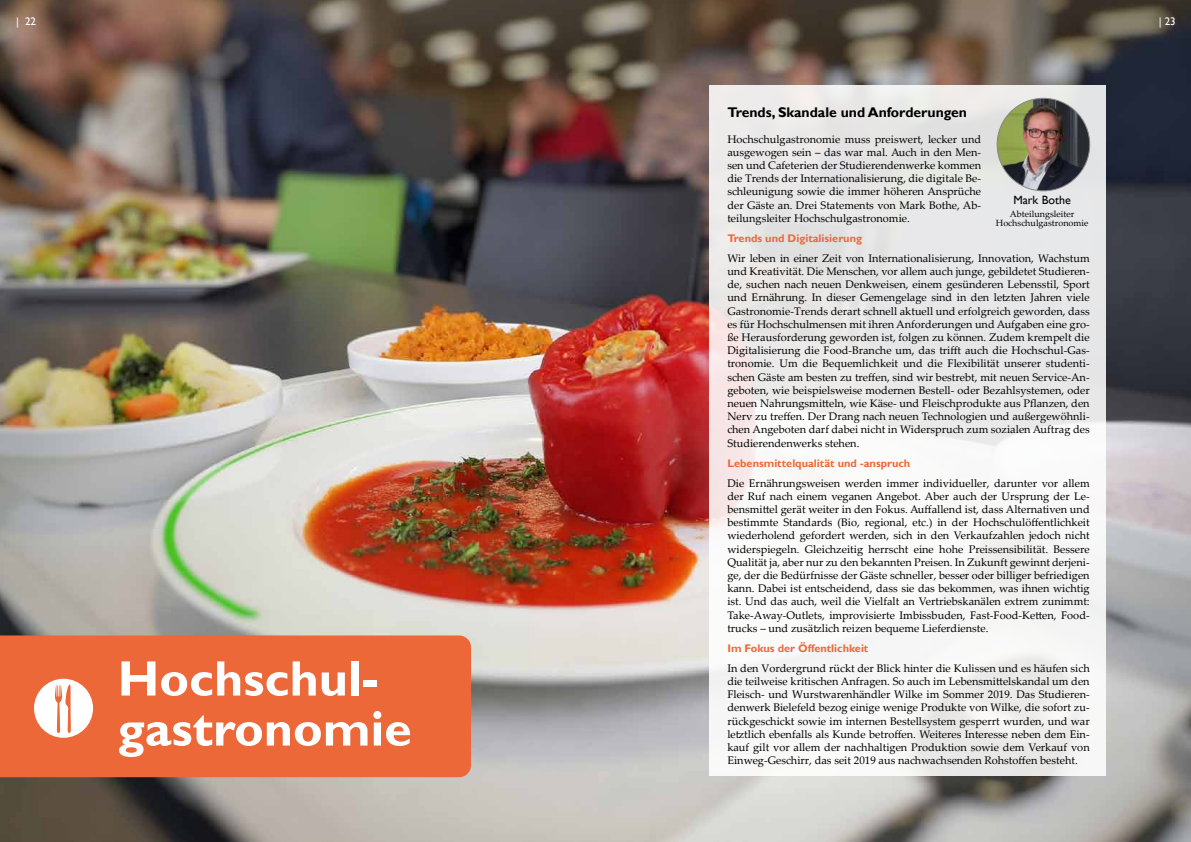
<style>
.page{position:relative;width:1191px;height:842px;background:#fff}
.page>*{position:absolute;margin:0;border:0;box-sizing:border-box;transform-origin:0 0}
.t1{font:700 50px/50px "Gill Sans";color:#fff}
.t2{font:700 14px "Gill Sans";color:#000}
.t3{font:12px "Gill Sans";color:#000}
.t4{font:11px/13.2px "Palatino Linotype";color:#000;text-align:justify}
.t5{font:700 11px "Gill Sans";color:#ec6839}
.t6{font:11px "Gill Sans";color:#fff}
.t7{font:9px/9px "Palatino Linotype";color:#000;text-align:center}
</style>
<div class="page">
<img style="left:0;top:0;width:1191px;height:842px">
<div style="left:0;top:635px;width:471px;height:142px;background:#ec6839"></div>
<svg style="left:709px;top:86px;width:396px;height:690px"></svg>
<div style="left:34px;top:679px;width:59px;height:59px;background:#fff;border-radius:50%"></div>
<svg style="left:55px;top:684px;width:16px;height:49px"></svg>
<img style="left:997px;top:98px;width:92px;height:93px;border-radius:46px">
<p class="t6" style="left:16px;top:15px;width:21px">| 22</p>
<p class="t6" style="left:1158px;top:15px;width:18px">| 23</p>
<h1 class="t1" style="left:118px;top:655px;width:296px">Hochschul&shy;gastronomie</h1>
<p class="t2" style="left:727px;top:104px;width:241px">Trends, Skandale und Anforderungen</p>
<p class="t4" style="left:727px;top:132px;width:255px">Hochschulgastronomie muss preiswert, lecker und ausgewogen sein – das war mal. Auch in den Men&shy;sen und Cafeterien der Studierendenwerke kommen die Trends der Internationalisierung, die digitale Be&shy;schleunigung sowie die immer höheren Ansprüche der Gäste an. Drei Statements von Mark Bothe, Ab&shy;teilungsleiter Hochschulgastronomie.</p>
<p class="t5" style="left:727px;top:231px;width:136px">Trends und Digitalisierung</p>
<p class="t4" style="left:727px;top:251px;width:364px">Wir leben in einer Zeit von Internationalisierung, Innovation, Wachstum und Kreativität. Die Menschen, vor allem auch junge, gebildetet Studieren&shy;de, suchen nach neuen Denkweisen, einem gesünderen Lebensstil, Sport und Ernährung. In dieser Gemengelage sind in den letzten Jahren viele Gastronomie-Trends derart schnell aktuell und erfolgreich geworden, dass es für Hochschulmensen mit ihren Anforderungen und Aufgaben eine gro&shy;ße Herausforderung geworden ist, folgen zu können. Zudem krempelt die Digitalisierung die Food-Branche um, das trifft auch die Hochschul-Gas&shy;tronomie. Um die Bequemlichkeit und die Flexibilität unserer studenti&shy;schen Gäste am besten zu treffen, sind wir bestrebt, mit neuen Service-An&shy;geboten, wie beispielsweise modernen Bestell- oder Bezahlsystemen, oder neuen Nahrungsmitteln, wie Käse- und Fleischprodukte aus Pflanzen, den Nerv zu treffen. Der Drang nach neuen Technologien und außergewöhnli&shy;chen Angeboten darf dabei nicht in Widerspruch zum sozialen Auftrag des Studierendenwerks stehen.</p>
<p class="t5" style="left:727px;top:456px;width:184px">Lebensmittelqualität und -anspruch</p>
<p class="t4" style="left:727px;top:476px;width:364px">Die Ernährungsweisen werden immer individueller, darunter vor allem der Ruf nach einem veganen Angebot. Aber auch der Ursprung der Le&shy;bensmittel gerät weiter in den Fokus. Auffallend ist, dass Alternativen und bestimmte Standards (Bio, regional, etc.) in der Hochschulöffentlichkeit wiederholend gefordert werden, sich in den Verkaufzahlen jedoch nicht widerspiegeln. Gleichzeitig herrscht eine hohe Preissensibilität. Bessere Qualität ja, aber nur zu den bekannten Preisen. In Zukunft gewinnt derjeni&shy;ge, der die Bedürfnisse der Gäste schneller, besser oder billiger befriedigen kann. Dabei ist entscheidend, dass sie das bekommen, was ihnen wichtig ist. Und das auch, weil die Vielfalt an Vertriebskanälen extrem zunimmt:<br>Take-Away-Outlets, improvisierte Imbissbuden, Fast-Food-Ketten, Food&shy;trucks – und zusätzlich reizen bequeme Lieferdienste.</p>
<p class="t5" style="left:727px;top:641px;width:143px">Im Fokus der Öffentlichkeit</p>
<p class="t4" style="left:727px;top:661px;width:364px">In den Vordergrund rückt der Blick hinter die Kulissen und es häufen sich die teilweise kritischen Anfragen. So auch im Lebensmittelskandal um den Fleisch- und Wurstwarenhändler Wilke im Sommer 2019. Das Studieren&shy;denwerk Bielefeld bezog einige wenige Produkte von Wilke, die sofort zu&shy;rückgeschickt sowie im internen Bestellsystem gesperrt wurden, und war letztlich ebenfalls als Kunde betroffen. Weiteres Interesse neben dem Ein&shy;kauf gilt vor allem der nachhaltigen Produktion sowie dem Verkauf von Einweg-Geschirr, das seit 2019 aus nachwachsenden Rohstoffen besteht.</p>
<p class="t3" style="left:1013px;top:193px;width:59px">Mark Bothe</p>
<p class="t7" style="left:995px;top:210px;width:94px">Abteilungsleiter<br>Hochschulgastronomie</p>
</div>
